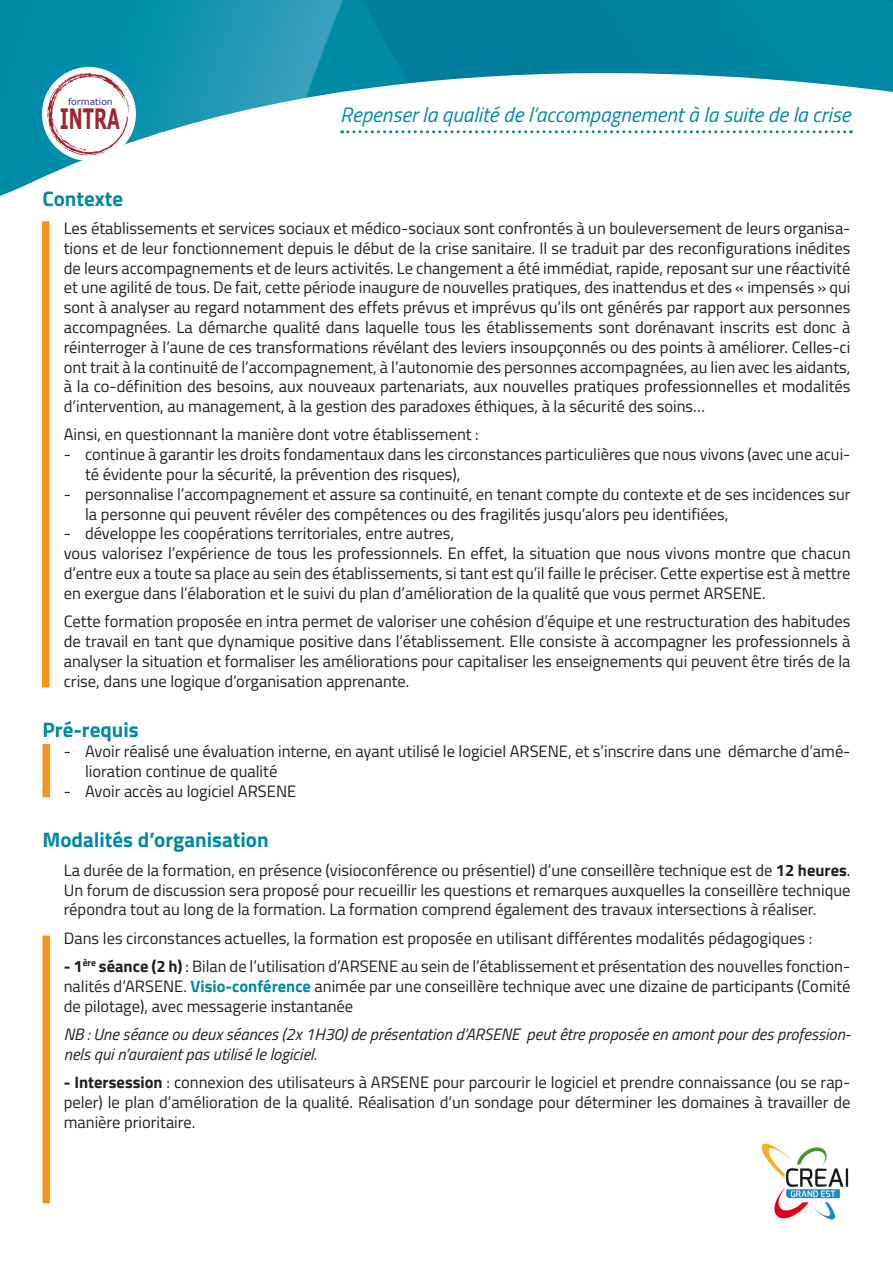
<style>
.page{position:relative;width:893px;height:1263px;background:#fff}
.page>*{position:absolute;margin:0;border:0;box-sizing:border-box;transform-origin:0 0}
.t1{font:700 28.05px "Verdana";color:#a22330;scale:.59 1}
.t2{font:italic 21px "Titillium Web";color:#008aa4}
.t3{font:700 21px "Titillium Web";color:#008aa4}
.t4{font:16.5px/19.8px "Titillium Web";color:#231f20;text-align:justify}
.t5{font:italic 16.5px/19.8px "Titillium Web";color:#231f20}
.t6{font:9.15px "Verdana";color:#283890}
.s1{font-weight:700}
.s2{font-weight:700;color:#008aa4}
</style>
<div class="page">
<img style="left:0;top:0;width:893px;height:196px">
<svg style="left:342px;top:130px;width:509px;height:3px"></svg>
<img style="left:761px;top:1143px;width:88px;height:77px">
<div style="left:42px;top:221px;width:7px;height:466px;background:#f7931d"></div>
<div style="left:43px;top:744px;width:7px;height:53px;background:#f7931d"></div>
<div style="left:43px;top:935px;width:7px;height:268px;background:#f7931d"></div>
<div style="left:42px;top:67px;width:94px;height:94px;background:#fff;border-radius:50%"></div>
<svg style="left:47px;top:73px;width:82px;height:83px"></svg>
<p class="t6" style="left:68px;top:96px;width:46px">formation</p>
<p class="t1" style="left:60px;top:99px;width:103px">INTRA</p>
<p class="t2" style="left:340px;top:99px;width:512px">Repenser la qualité de l’accompagnement à la suite de la crise</p>
<p class="t3" style="left:43px;top:182px;width:82px">Contexte</p>
<p class="t4" style="left:64px;top:217px;width:788px">Les établissements et services sociaux et médico-sociaux sont confrontés à un bouleversement de leurs organisa&shy;tions et de leur fonctionnement depuis le début de la crise sanitaire. Il se traduit par des reconfigurations inédites de leurs accompagnements et de leurs activités. Le changement a été immédiat, rapide, reposant sur une réactivité et une agilité de tous. De fait, cette période inaugure de nouvelles pratiques, des inattendus et des « impensés » qui sont à analyser au regard notamment des effets prévus et imprévus qu’ils ont générés par rapport aux personnes accompagnées. La démarche qualité dans laquelle tous les établissements sont dorénavant inscrits est donc à réinterroger à l’aune de ces transformations révélant des leviers insoupçonnés ou des points à améliorer. Celles-ci ont trait à la continuité de l’accompagnement, à l’autonomie des personnes accompagnées, au lien avec les aidants, à la co-définition des besoins, aux nouveaux partenariats, aux nouvelles pratiques professionnelles et modalités d’intervention, au management, à la gestion des paradoxes éthiques, à la sécurité des soins…</p>
<p class="t4" style="left:64px;top:424px;width:417px">Ainsi, en questionnant la manière dont votre établissement :</p>
<p class="t4" style="left:85px;top:444px;width:767px;text-indent:-21px">- continue à garantir les droits fondamentaux dans les circonstances particulières que nous vivons (avec une acui&shy;té évidente pour la sécurité, la prévention des risques),</p>
<p class="t4" style="left:85px;top:483px;width:767px;text-indent:-21px">- personnalise l’accompagnement et assure sa continuité, en tenant compte du contexte et de ses incidences sur la personne qui peuvent révéler des compétences ou des fragilités jusqu’alors peu identifiées,</p>
<p class="t4" style="left:64px;top:523px;width:392px">- développe les coopérations territoriales, entre autres,</p>
<p class="t4" style="left:64px;top:543px;width:788px">vous valorisez l’expérience de tous les professionnels. En effet, la situation que nous vivons montre que chacun d’entre eux a toute sa place au sein des établissements, si tant est qu’il faille le préciser. Cette expertise est à mettre en exergue dans l’élaboration et le suivi du plan d’amélioration de la qualité que vous permet ARSENE.</p>
<p class="t4" style="left:64px;top:611px;width:788px">Cette formation proposée en intra permet de valoriser une cohésion d’équipe et une restructuration des habitudes de travail en tant que dynamique positive dans l’établissement. Elle consiste à accompagner les professionnels à analyser la situation et formaliser les améliorations pour capitaliser les enseignements qui peuvent être tirés de la crise, dans une logique d’organisation apprenante.</p>
<p class="t3" style="left:43px;top:714px;width:98px">Pré-requis</p>
<p class="t4" style="left:85px;top:741px;width:767px;text-indent:-21px">- Avoir réalisé une évaluation interne, en ayant utilisé le logiciel ARSENE, et s’inscrire dans une démarche d’amé&shy;lioration continue de qualité</p>
<p class="t4" style="left:64px;top:780px;width:234px">- Avoir accès au logiciel ARSENE</p>
<p class="t3" style="left:43px;top:824px;width:228px">Modalités d’organisation</p>
<p class="t4" style="left:64px;top:859px;width:788px">La durée de la formation, en présence (visioconférence ou présentiel) d’une conseillère technique est de <span class="s1">12 heures</span>.<br>Un forum de discussion sera proposé pour recueillir les questions et remarques auxquelles la conseillère technique répondra tout au long de la formation. La formation comprend également des travaux intersections à réaliser.</p>
<p class="t4" style="left:64px;top:927px;width:750px">Dans les circonstances actuelles, la formation est proposée en utilisant différentes modalités pédagogiques :</p>
<p class="t4" style="left:64px;top:955px;width:788px"><span class="s1">- 1</span><sup>ère</sup> <span class="s1">séance (2 h)</span> : Bilan de l’utilisation d’ARSENE au sein de l’établissement et présentation des nouvelles fonction&shy;nalités d’ARSENE. <span class="s2">Visio-conférence</span> animée par une conseillère technique avec une dizaine de participants (Comité de pilotage), avec messagerie instantanée</p>
<p class="t5" style="left:64px;top:1023px;width:789px">NB : Une séance ou deux séances (2x 1H30) de présentation d’ARSENE peut être proposée en amont pour des profession&shy;nels qui n’auraient pas utilisé le logiciel.</p>
<p class="t4" style="left:64px;top:1071px;width:788px"><span class="s1">- Intersession</span> : connexion des utilisateurs à ARSENE pour parcourir le logiciel et prendre connaissance (ou se rap&shy;peler) le plan d’amélioration de la qualité. Réalisation d’un sondage pour déterminer les domaines à travailler de manière prioritaire.</p>
</div>
